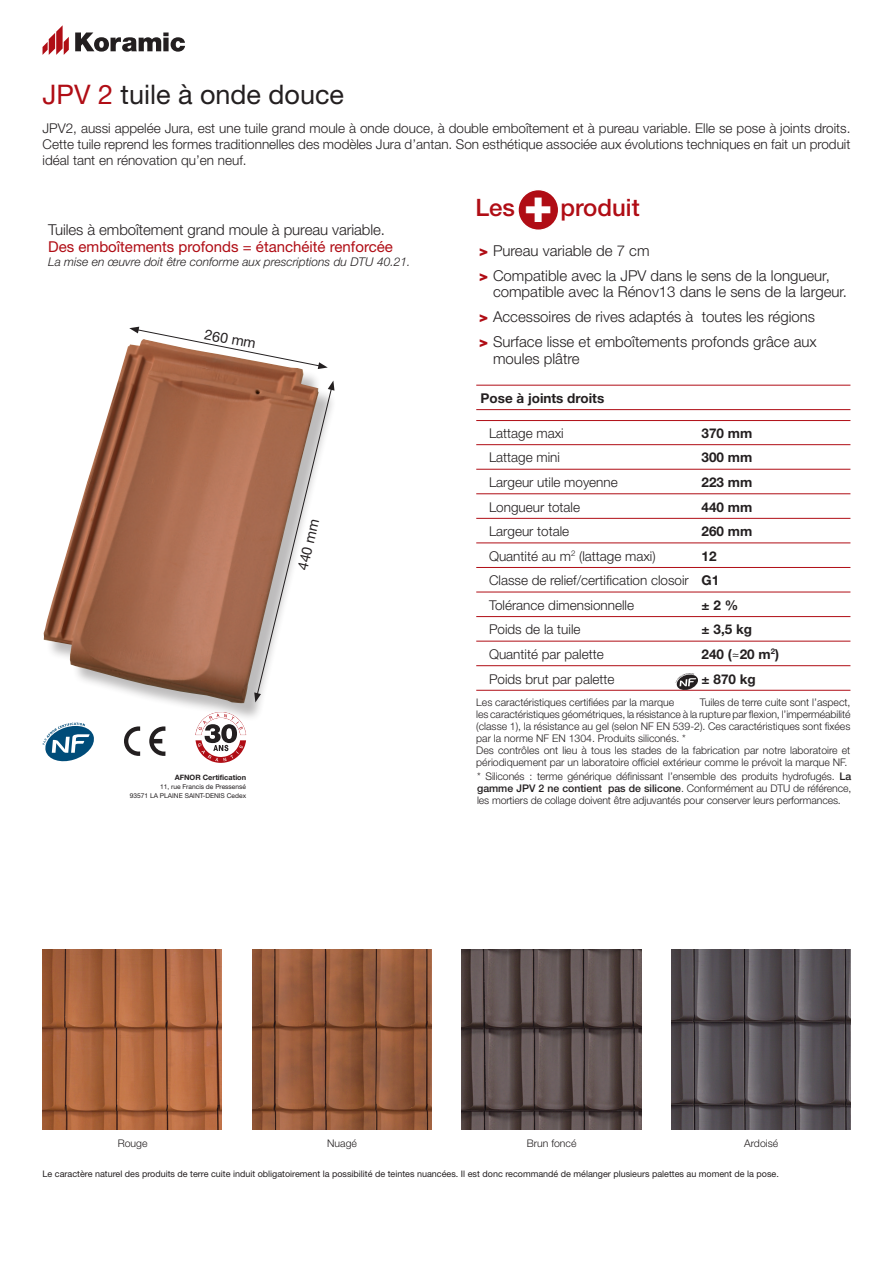
<style>
.page{position:relative;width:893px;height:1263px;background:#fff}
.page>*{position:absolute;margin:0;border:0;box-sizing:border-box;transform-origin:0 0}
.t1{font:27px "Helvetica Neue LT Pro";color:#231f20}
.t2{font:500 24px "Helvetica Neue LT Std";color:#b00d15}
.t3{font:300 15px/25px "Helvetica Neue LT Std";color:#231f20}
.t4{font:15px "Helvetica Neue LT Std";color:#b00d15}
.t5{font:14.25px "Helvetica Neue LT Std";color:#231f20}
.t6{font:300 13.5px/24.6px "Helvetica Neue LT Std";color:#231f20}
.t7{font:700 13.5px "Helvetica Neue LT Std";color:#231f20}
.t8{font:700 13.5px "Helvetica Neue LT Pro";color:#231f20}
.t9{font:italic 300 12px "Helvetica Neue LT Std";color:#231f20}
.t10{font:300 10.5px/12px "Helvetica Neue LT Std";color:#231f20}
.t11{font:300 10.5px/12px "Helvetica Neue LT Pro";letter-spacing:-.01em;color:#231f20;text-align:justify}
.t12{font:9px "Helvetica Neue LT Pro";color:#231f20}
.t13{font:700 7.35px "Helvetica Neue LT Pro";color:#231f20}
.t14{font:6.6px/8.9px "Helvetica Neue LT Pro";color:#231f20;text-align:right}
.s1{color:#b00d15}
.s2{font-weight:800;font-size:48.3px;color:#fff}
.s3{font-weight:900;color:#b00d15}
.s4{font-weight:700}
.s5{font-weight:500}
</style>
<div class="page">
<div style="left:46px;top:342px;width:291px;height:380px;background:#231f20;opacity:.3"></div>
<img style="left:44px;top:342px;width:275px;height:361px">
<svg style="left:129px;top:327px;width:199px;height:42px"></svg>
<svg style="left:254px;top:381px;width:80px;height:321px"></svg>
<hr style="left:476px;top:420px;width:374px;height:1px;background:#b00d15">
<hr style="left:476px;top:444px;width:374px;height:1px;background:#b00d15">
<hr style="left:476px;top:469px;width:374px;height:1px;background:#b00d15">
<hr style="left:476px;top:493px;width:374px;height:1px;background:#b00d15">
<hr style="left:476px;top:518px;width:374px;height:1px;background:#b00d15">
<hr style="left:476px;top:542px;width:374px;height:1px;background:#b00d15">
<hr style="left:476px;top:567px;width:374px;height:1px;background:#b00d15">
<hr style="left:476px;top:592px;width:374px;height:1px;background:#b00d15">
<hr style="left:476px;top:616px;width:374px;height:1px;background:#b00d15">
<hr style="left:476px;top:641px;width:374px;height:1px;background:#b00d15">
<hr style="left:476px;top:665px;width:374px;height:1px;background:#b00d15">
<hr style="left:476px;top:690px;width:374px;height:1px;background:#b00d15">
<div style="left:518px;top:190px;width:41px;height:40px;background:#b00d15;border-radius:50%"></div>
<div style="left:517px;top:189px;width:42px;height:42px;border:2px solid #fff;border-radius:50%"></div>
<hr style="left:476px;top:385px;width:374px;height:1px;background:#b00d15">
<svg style="left:75px;top:33px;width:110px;height:19px"></svg>
<svg style="left:43px;top:26px;width:26px;height:29px"></svg>
<svg style="left:195px;top:712px;width:51px;height:51px"></svg>
<svg style="left:124px;top:726px;width:16px;height:30px"></svg>
<svg style="left:149px;top:726px;width:16px;height:30px"></svg>
<svg style="left:43px;top:723px;width:51px;height:38px"></svg>
<img style="left:43px;top:949px;width:179px;height:180px">
<img style="left:252px;top:949px;width:179px;height:180px">
<img style="left:462px;top:949px;width:179px;height:180px">
<img style="left:671px;top:949px;width:180px;height:180px">
<svg style="left:675px;top:673px;width:23px;height:17px"></svg>
<hr style="left:476px;top:409px;width:374px;height:1px;background:#b00d15">
<h1 class="t1" style="left:43px;top:78px;width:303px"><span class="s1">JPV 2</span> tuile à onde douce</h1>
<p class="t6" style="left:43px;top:120px;width:809px;line-height:15.8px;text-align:justify">JPV2, aussi appelée Jura, est une tuile grand moule à onde douce, à double emboîtement et à pureau variable. Elle se pose à joints droits.<br>Cette tuile reprend les formes traditionnelles des modèles Jura d’antan. Son esthétique associée aux évolutions techniques en fait un produit idéal tant en rénovation qu’en neuf.</p>
<p class="t3" style="left:48px;top:217px;width:338px">Tuiles à emboîtement grand moule à pureau variable.</p>
<p class="t4" style="left:48px;top:237px;width:346px">Des emboîtements profonds = étanchéité renforcée</p>
<p class="t9" style="left:48px;top:254px;width:364px">La mise en œuvre doit être conforme aux prescriptions du DTU 40.21.</p>
<p class="t5" style="left:206px;top:325px;width:53px;rotate:11deg">260 mm</p>
<p class="t5" style="left:294px;top:568px;width:53px;rotate:-76deg">440 mm</p>
<p class="t13" style="left:175px;top:773px;width:73px">AFNOR Certification</p>
<p class="t14" style="left:130px;top:782px;width:118px">11, rue Francis de Pressensé<br>93571 LA PLAINE SAINT-DENIS Cedex</p>
<h2 class="t2" style="left:475px;top:194px;width:166px">Les <span class="s2">+</span> produit</h2>
<p class="t3" style="left:479px;top:238px;width:352px"><span class="s3">&gt;</span> Pureau variable de 7 cm<br><span class="s3">&gt;</span> Compatible avec la JPV dans le sens de la longueur,</p>
<p class="t3" style="left:479px;top:279px;width:370px;text-indent:14px">compatible avec la Rénov13 dans le sens de la largeur. <span class="s3">&gt;</span> Accessoires de rives adaptés à toutes les régions<br><span class="s3">&gt;</span> Surface lisse et emboîtements profonds grâce aux</p>
<p class="t3" style="left:493px;top:346px;width:88px">moules plâtre</p>
<p class="t8" style="left:480px;top:389px;width:125px">Pose à joints droits</p>
<p class="t6" style="left:489px;top:420px;width:76px">Lattage maxi</p>
<p class="t7" style="left:702px;top:425px;width:52px">370 mm</p>
<p class="t6" style="left:489px;top:445px;width:73px">Lattage mini</p>
<p class="t7" style="left:702px;top:449px;width:52px">300 mm</p>
<p class="t6" style="left:489px;top:470px;width:130px">Largeur utile moyenne</p>
<p class="t7" style="left:702px;top:474px;width:52px">223 mm</p>
<p class="t6" style="left:489px;top:494px;width:93px">Longueur totale</p>
<p class="t7" style="left:702px;top:498px;width:52px">440 mm</p>
<p class="t6" style="left:489px;top:519px;width:82px">Largeur totale</p>
<p class="t7" style="left:702px;top:523px;width:52px">260 mm</p>
<p class="t6" style="left:489px;top:543px;width:168px">Quantité au m<sup>2</sup> (lattage maxi)</p>
<p class="t6" style="left:489px;top:543px;width:232px;text-indent:213px"><span class="s4">12<br></span>Classe de relief/certification closoir <span class="s4">G1<br></span>Tolérance dimensionnelle</p>
<p class="t7" style="left:702px;top:597px;width:38px">± 2 %</p>
<p class="t6" style="left:489px;top:617px;width:93px">Poids de la tuile</p>
<p class="t7" style="left:702px;top:621px;width:52px">± 3,5 kg</p>
<p class="t6" style="left:489px;top:641px;width:116px">Quantité par palette</p>
<p class="t7" style="left:702px;top:646px;width:79px">240 (≃20 m<sup>2</sup>)</p>
<p class="t6" style="left:489px;top:666px;width:127px">Poids brut par palette</p>
<p class="t7" style="left:702px;top:670px;width:56px">± 870 kg</p>
<p class="t10" style="left:476px;top:696px;width:200px">Les caractéristiques certifiées par la marque</p>
<p class="t10" style="left:476px;top:696px;width:376px;text-indent:224px">Tuiles de terre cuite sont l’aspect, les caractéristiques géométriques, la résistance à la rupture par flexion, l’imperméabilité (classe 1), la résistance au gel (selon NF EN 539-2). Ces caractéristiques sont fixées par la norme NF EN 1304. Produits siliconés. *<br>Des contrôles ont lieu à tous les stades de la fabrication par notre laboratoire et périodiquement par un laboratoire officiel extérieur comme le prévoit la marque NF.</p>
<p class="t11" style="left:477px;top:770px;width:376px">* Siliconés : terme générique définissant l’ensemble des produits hydrofugés. <span class="s5">La gamme JPV 2 ne contient pas de silicone</span>. Conformément au DTU de référence, les mortiers de collage doivent être adjuvantés pour conserver leurs performances.</p>
<p class="t10" style="left:118px;top:1137px;width:31px">Rouge</p>
<p class="t10" style="left:327px;top:1137px;width:31px">Nuagé</p>
<p class="t10" style="left:527px;top:1137px;width:51px">Brun foncé</p>
<p class="t10" style="left:744px;top:1137px;width:36px">Ardoisé</p>
<p class="t12" style="left:43px;top:1168px;width:738px">Le caractère naturel des produits de terre cuite induit obligatoirement la possibilité de teintes nuancées. Il est donc recommandé de mélanger plusieurs palettes au moment de la pose.</p>
</div>
